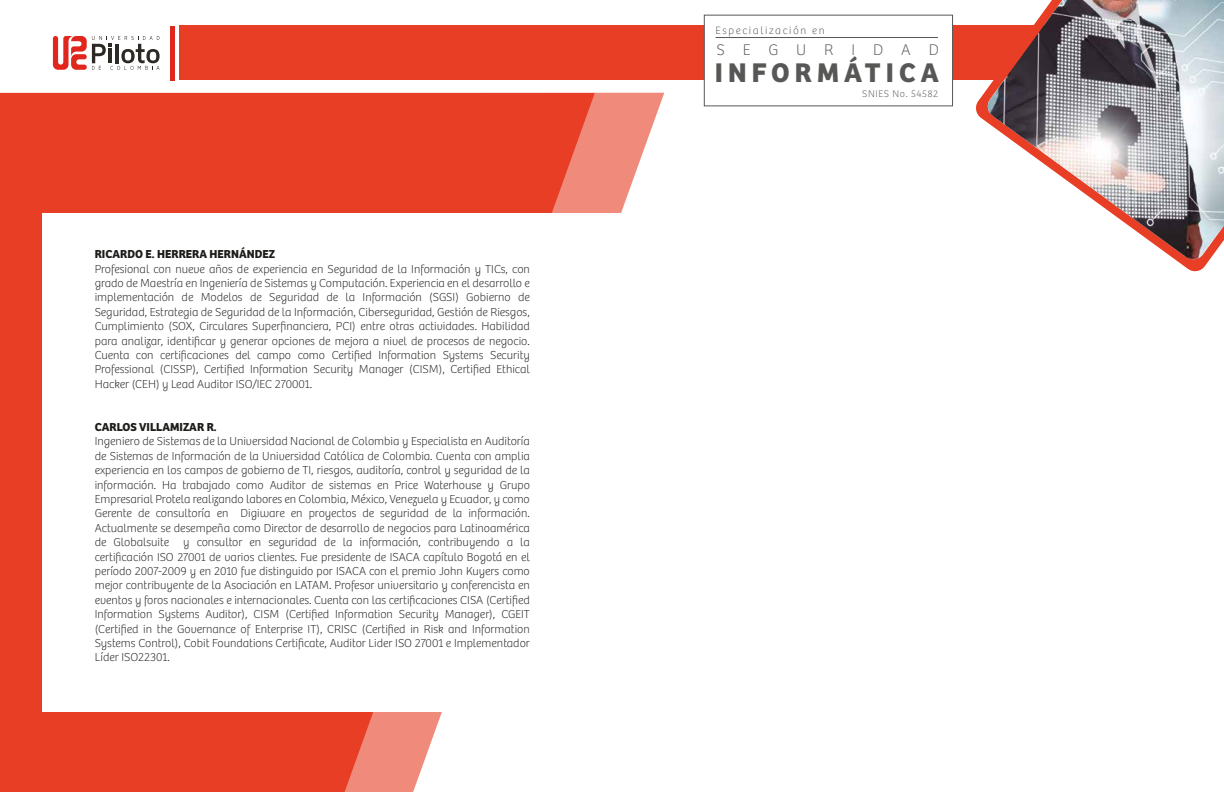
<style>
.page{position:relative;width:1224px;height:792px;background:#fff}
.page>*{position:absolute;margin:0;border:0;box-sizing:border-box;transform-origin:0 0}
.t1{font:700 28px "Bree";letter-spacing:.185em;color:#575756}
.t2{font:100 16px "Bree";letter-spacing:1.125em;color:#575756}
.t3{font:100 12px/14.4px "Bree";color:#1d1d1b;text-align:justify}
.t4{font:700 12px "Bree";color:#1d1d1b}
.t5{font:100 11px "Bree";letter-spacing:.15em;color:#575756}
.t6{font:100 10px "Bree";letter-spacing:.065em;color:#575756}
</style>
<div class="page">
<div style="left:179px;top:25px;width:1045px;height:55px;background:#e73e25"></div>
<svg style="left:53px;top:36px;width:107px;height:34px"></svg>
<div style="left:170px;top:26px;width:5px;height:54px;background:#e1261d"></div>
<svg style="left:976px;top:90px;width:233px;height:182px"></svg>
<img style="left:986px;top:0;width:238px;height:261px">
<div style="left:704px;top:15px;width:249px;height:91px;background:#fff"></div>
<hr style="left:716px;top:37px;width:222px;height:1px;background:#575756">
<div style="left:0;top:93px;width:340px;height:699px;background:#e73e25"></div>
<svg style="left:340px;top:93px;width:324px;height:699px"></svg>
<div style="left:42px;top:213px;width:592px;height:498px;background:#fff"></div>
<p class="t4" style="left:95px;top:247px;width:182px">RICARDO E. HERRERA HERNÁNDEZ</p>
<p class="t3" style="left:95px;top:262px;width:437px">Profesional con nueve años de experiencia en Seguridad de la Información y TICs, con grado de Maestría en Ingeniería de Sistemas y Computación. Experiencia en el desarrollo e implementación de Modelos de Seguridad de la Información (SGSI) Gobierno de Seguridad, Estrategia de Seguridad de la Información, Ciberseguridad, Gestión de Riesgos, Cumplimiento (SOX, Circulares Superfinanciera, PCI) entre otras actividades. Habilidad para analizar, identificar y generar opciones de mejora a nivel de procesos de negocio.<br>Cuenta con certificaciones del campo como Certified Information Systems Security Professional (CISSP), Certified Information Security Manager (CISM), Certified Ethical Hacker (CEH) y Lead Auditor ISO/IEC 270001.</p>
<p class="t4" style="left:95px;top:420px;width:124px">CARLOS VILLAMIZAR R.</p>
<p class="t3" style="left:95px;top:434px;width:437px">Ingeniero de Sistemas de la Universidad Nacional de Colombia y Especialista en Auditoría de Sistemas de Información de la Universidad Católica de Colombia. Cuenta con amplia experiencia en los campos de gobierno de TI, riesgos, auditoría, control y seguridad de la información. Ha trabajado como Auditor de sistemas en Price Waterhouse y Grupo Empresarial Protela realizando labores en Colombia, México, Venezuela y Ecuador, y como Gerente de consultoría en Digiware en proyectos de seguridad de la información.<br>Actualmente se desempeña como Director de desarrollo de negocios para Latinoamérica de Globalsuite y consultor en seguridad de la información, contribuyendo a la certificación ISO 27001 de varios clientes. Fue presidente de ISACA capítulo Bogotá en el período 2007-2009 y en 2010 fue distinguido por ISACA con el premio John Kuyers como mejor contribuyente de la Asociación en LATAM. Profesor universitario y conferencista en eventos y foros nacionales e internacionales. Cuenta con las certificaciones CISA (Certified Information Systems Auditor), CISM (Certified Information Security Manager), CGEIT (Certified in the Governance of Enterprise IT), CRISC (Certified in Risk and Information Systems Control), Cobit Foundations Certificate, Auditor Lider ISO 27001 e Implementador Líder ISO22301.</p>
<p class="t5" style="left:716px;top:24px;width:111px">Especialización en</p>
<h2 class="t2" style="left:716px;top:41px;width:224px">SEGURIDAD</h2>
<h1 class="t1" style="left:715px;top:55px;width:225px">INFORMÁTICA</h1>
<p class="t6" style="left:862px;top:88px;width:77px">SNIES No. 54582</p>
</div>
